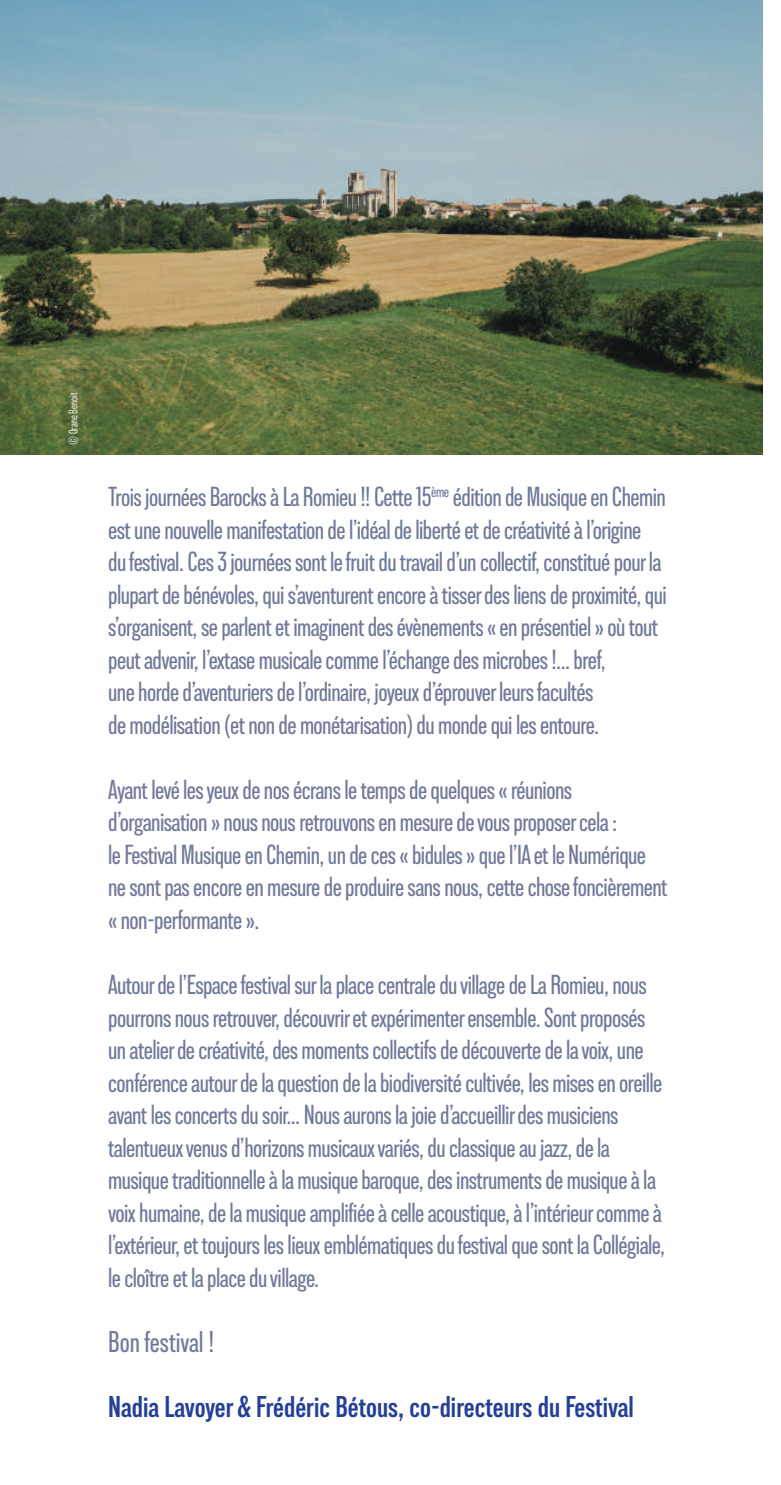
<style>
.page{position:relative;width:781px;height:1485px;background:#fff}
.page>*{position:absolute;margin:0;border:0;box-sizing:border-box;transform-origin:0 0}
.t1{font:600 condensed 30px "Lorimer No 2";color:#233f97}
.t2{font:500 condensed 30px "Lorimer No 2";color:#70799b}
.t3{font:500 condensed 27.5px/32.5px "Lorimer No 2";letter-spacing:-.02em;color:#70799b}
.t4{font:300 condensed 12.5px "Lorimer No 2";color:#fff}
</style>
<div class="page">
<img style="left:0;top:0;width:762px;height:454px">
<p class="t4" style="left:66px;top:445px;width:54px;rotate:-90deg">© Orane Benoit</p>
<p class="t3" style="left:108px;top:480px;width:560px">Trois journées Barocks à La Romieu !! Cette 15<sup>ème</sup> édition de Musique en Chemin est une nouvelle manifestation de l’idéal de liberté et de créativité à l’origine<br>du festival. Ces 3 journées sont le fruit du travail d’un collectif, constitué pour la plupart de bénévoles, qui s’aventurent encore à tisser des liens de proximité, qui s’organisent, se parlent et imaginent des évènements « en présentiel » où tout peut advenir, l’extase musicale comme l’échange des microbes !... bref,<br>une horde d’aventuriers de l’ordinaire, joyeux d’éprouver leurs facultés<br>de modélisation (et non de monétarisation) du monde qui les entoure.</p>
<p class="t3" style="left:108px;top:772px;width:560px">Ayant levé les yeux de nos écrans le temps de quelques « réunions d’organisation » nous nous retrouvons en mesure de vous proposer cela :<br>le Festival Musique en Chemin, un de ces « bidules » que l’IA et le Numérique ne sont pas encore en mesure de produire sans nous, cette chose foncièrement « non-performante ».</p>
<p class="t3" style="left:108px;top:967px;width:558px">Autour de l’Espace festival sur la place centrale du village de La Romieu, nous pourrons nous retrouver, découvrir et expérimenter ensemble. Sont proposés un atelier de créativité, des moments collectifs de découverte de la voix, une conférence autour de la question de la biodiversité cultivée, les mises en oreille avant les concerts du soir... Nous aurons la joie d’accueillir des musiciens talentueux venus d’horizons musicaux variés, du classique au jazz, de la musique traditionnelle à la musique baroque, des instruments de musique à la voix humaine, de la musique amplifiée à celle acoustique, à l’intérieur comme à l’extérieur, et toujours les lieux emblématiques du festival que sont la Collégiale, le cloître et la place du village.</p>
<p class="t2" style="left:108px;top:1324px;width:108px">Bon festival !</p>
<p class="t1" style="left:108px;top:1389px;width:527px">Nadia Lavoyer &amp; Frédéric Bétous, co-directeurs du Festival</p>
</div>
